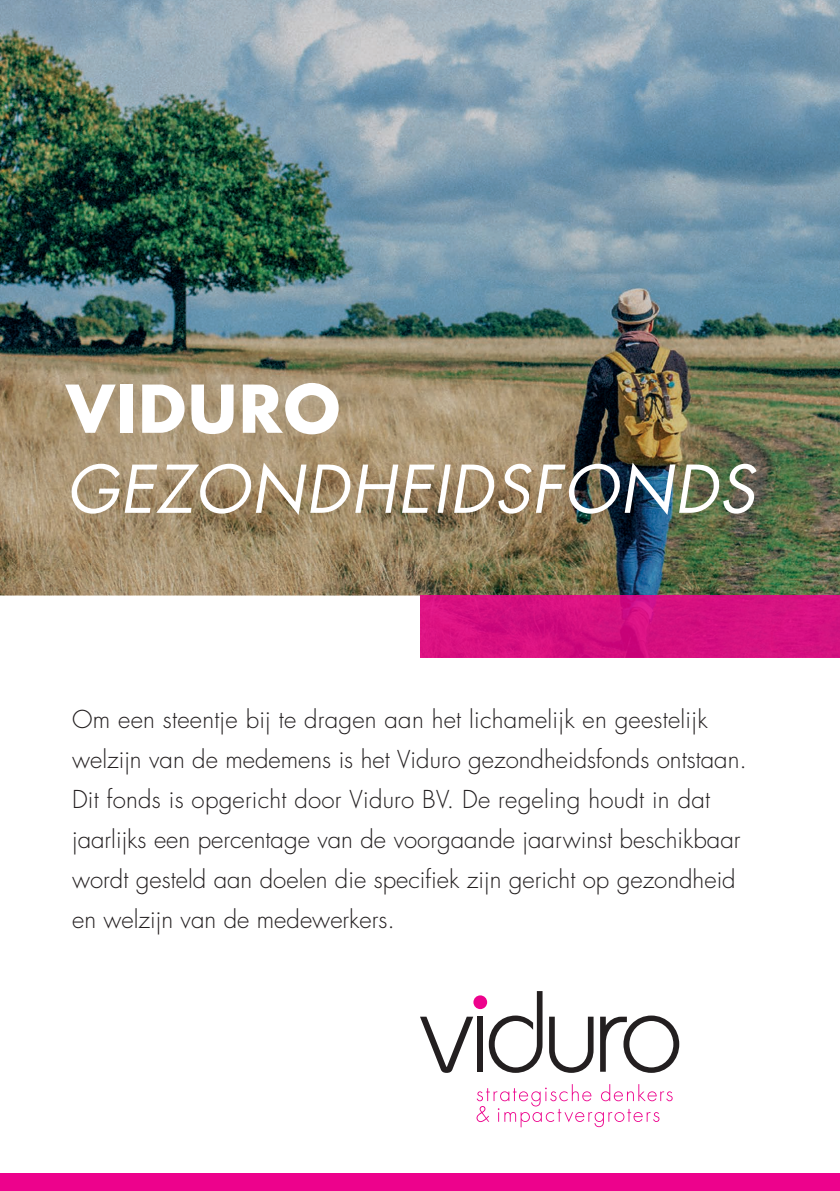
<style>
.page{position:relative;width:840px;height:1191px;background:#fff}
.page>*{position:absolute;margin:0;border:0;box-sizing:border-box;transform-origin:0 0}
.t1{font:italic 64px "Futura Std";letter-spacing:.02em;color:#fff}
.t2{font:700 64px "Futura Std";letter-spacing:.02em;color:#fff}
.t3{font:300 24px/40px "Futura Std";color:#231f20}
</style>
<div class="page">
<img style="left:0;top:0;width:839px;height:596px">
<div style="left:420px;top:595px;width:419px;height:63px;background:#d61080"></div>
<svg style="left:420px;top:1016px;width:53px;height:56px"></svg>
<div style="left:477px;top:1016px;width:6px;height:55px;background:#231f20"></div>
<svg style="left:488px;top:991px;width:54px;height:81px"></svg>
<svg style="left:549px;top:1016px;width:44px;height:56px"></svg>
<svg style="left:600px;top:1015px;width:79px;height:57px"></svg>
<div style="left:473px;top:995px;width:14px;height:14px;background:#ed028c;border-radius:50%"></div>
<svg style="left:476px;top:1084px;width:196px;height:43px"></svg>
<div style="left:0;top:1174px;width:839px;height:17px;background:#ed028c"></div>
<p class="t2" style="left:66px;top:366px;width:276px">VIDURO</p>
<p class="t1" style="left:66px;top:448px;width:689px">GEZONDHEIDSFONDS</p>
<p class="t3" style="left:72px;top:699px;width:676px">Om een steentje bij te dragen aan het lichamelijk en geestelijk welzijn van de medemens is het Viduro gezondheidsfonds ontstaan.<br>Dit fonds is opgericht door Viduro BV. De regeling houdt in dat jaarlijks een percentage van de voorgaande jaarwinst beschikbaar wordt gesteld aan doelen die specifiek zijn gericht op gezondheid en welzijn van de medewerkers.</p>
</div>
